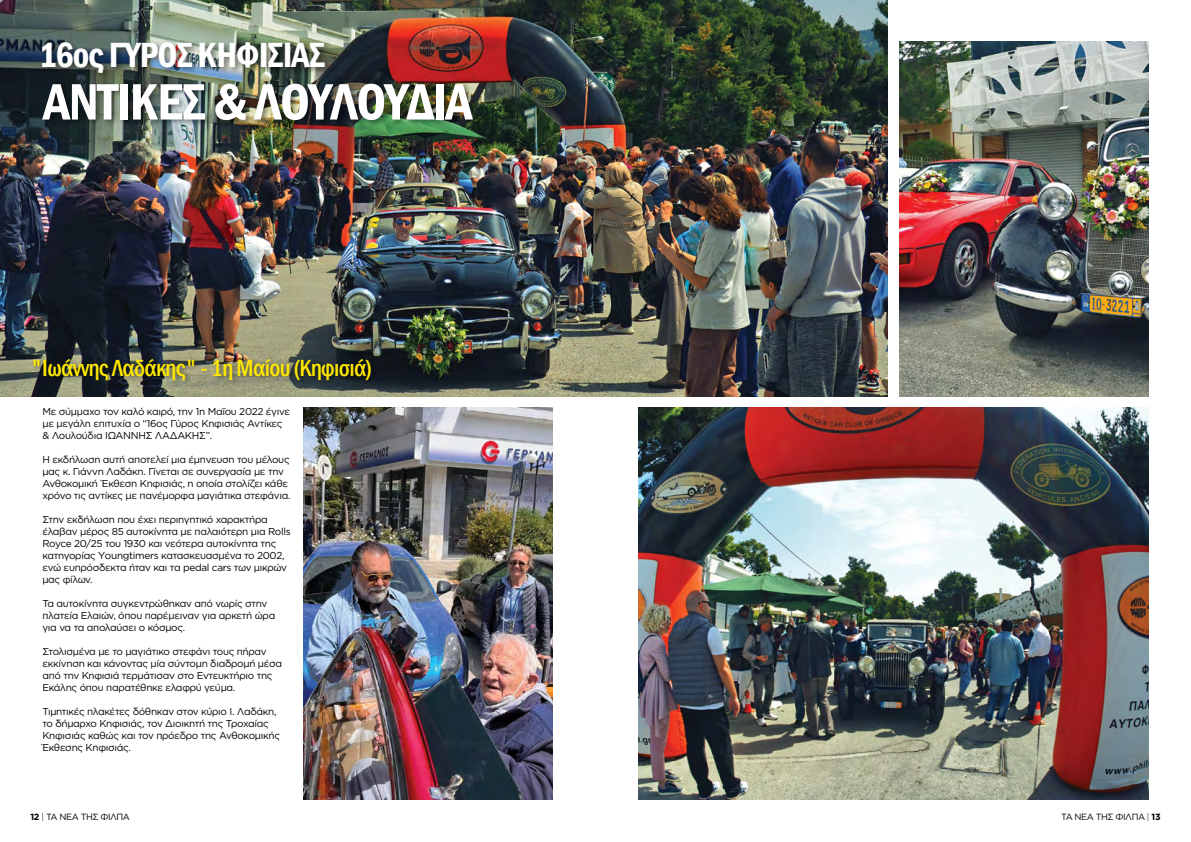
<style>
.page{position:relative;width:1191px;height:842px;background:#fff}
.page>*{position:absolute;margin:0;border:0;box-sizing:border-box;transform-origin:0 0}
.t1{font:600 condensed 53px "Franklin Gothic";letter-spacing:-.025em;color:#fff}
.t2{font:600 condensed 36px "Franklin Gothic";letter-spacing:-.025em;color:#fff}
.t3{font:500 condensed 24px "Franklin Gothic";letter-spacing:-.025em;color:#ffe800}
.t4{font:10px/12px "Gotham Greek";letter-spacing:-.03em;color:#000}
.t5{font:9px "Gotham Greek";letter-spacing:-.05em;color:#000}
.s1{font-weight:700}
.s2{font-weight:300}
</style>
<div class="page">
<img style="left:899px;top:42px;width:249px;height:354px">
<img style="left:638px;top:408px;width:510px;height:391px">
<img style="left:0;top:0;width:887px;height:396px">
<div style="left:39px;top:39px;width:293px;height:40px;background:#000;opacity:.5"></div>
<div style="left:31px;top:355px;width:347px;height:31px;background:#000;opacity:.5"></div>
<img style="left:303px;top:408px;width:249px;height:391px">
<div style="left:40px;top:80px;width:440px;height:47px;background:#000;opacity:.5"></div>
<h2 class="t2" style="left:39px;top:31px;width:288px">16ος ΓΥΡΟΣ ΚΗΦΙΣΙΑΣ</h2>
<h1 class="t1" style="left:43px;top:66px;width:431px">ΑΝΤΙΚΕΣ &amp; ΛΟΥΛΟΥΔΙΑ</h1>
<h3 class="t3" style="left:31px;top:352px;width:343px">"Ιωάννης Λαδάκης" - 1η Μαίου (Κηφισιά)</h3>
<p class="t4" style="left:42px;top:405px;width:249px">Με σύμμαχο τον καλό καιρό, την 1η Μαΐου 2022 έγινε με μεγάλη επιτυχία ο “16ος Γύρος Κηφισιάς Αντίκες &amp; Λουλούδια IΩΑΝΝΗΣ ΛΑΔΑΚΗΣ”.</p>
<p class="t4" style="left:42px;top:453px;width:250px">Η εκδήλωση αυτή αποτελεί μια έμπνευση του μέλους μας κ. Γιάννη Λαδάκη. Γίνεται σε συνεργασία με την Ανθοκομική Έκθεση Κηφισιάς, η οποία στολίζει κάθε χρόνο τις αντίκες με πανέμορφα μαγιάτικα στεφάνια.</p>
<p class="t4" style="left:42px;top:513px;width:250px">Στην εκδήλωση που έχει περιηγητικό χαρακτήρα έλαβαν μέρος 85 αυτοκίνητα με παλαιότερη μια Rolls Royce 20/25 του 1930 και νεότερα αυτοκίνητα της κατηγορίας Υoungtimers κατασκευασμένα το 2002, ενώ ευπρόσδεκτα ήταν και τα pedal cars των μικρών μας φίλων.</p>
<p class="t4" style="left:42px;top:597px;width:234px">Τα αυτοκίνητα συγκεντρώθηκαν από νωρίς στην πλατεία Ελαιών, όπου παρέμειναν για αρκετή ώρα για να τα απολαύσει ο κόσμος.</p>
<p class="t4" style="left:42px;top:645px;width:241px">Στολισμένα με το μαγιάτικο στεφάνι τους πήραν εκκίνηση και κάνοντας μία σύντομη διαδρομή μέσα από την Κηφισιά τερμάτισαν στο Εντευκτήριο της Εκάλης όπου παρατέθηκε ελαφρύ γεύμα.</p>
<p class="t4" style="left:42px;top:705px;width:239px">Τιμητικές πλακέτες δόθηκαν στον κύριο Ι. Λαδάκη, το δήμαρχο Κηφισιάς, τον Διοικητή της Τροχαίας Κηφισιάς καθώς και τον πρόεδρο της Ανθοκομικής Έκθεσης Κηφισιάς.</p>
<p class="t5" style="left:31px;top:812px;width:101px"><span class="s1">12</span> <span class="s2">|</span> ΤΑ ΝΈΑ ΤΗΣ ΦΙΛΠΑ</p>
<p class="t5" style="left:1061px;top:812px;width:101px">ΤΑ ΝΈΑ ΤΗΣ ΦΙΛΠΑ <span class="s2">|</span> <span class="s1">13</span></p>
</div>
